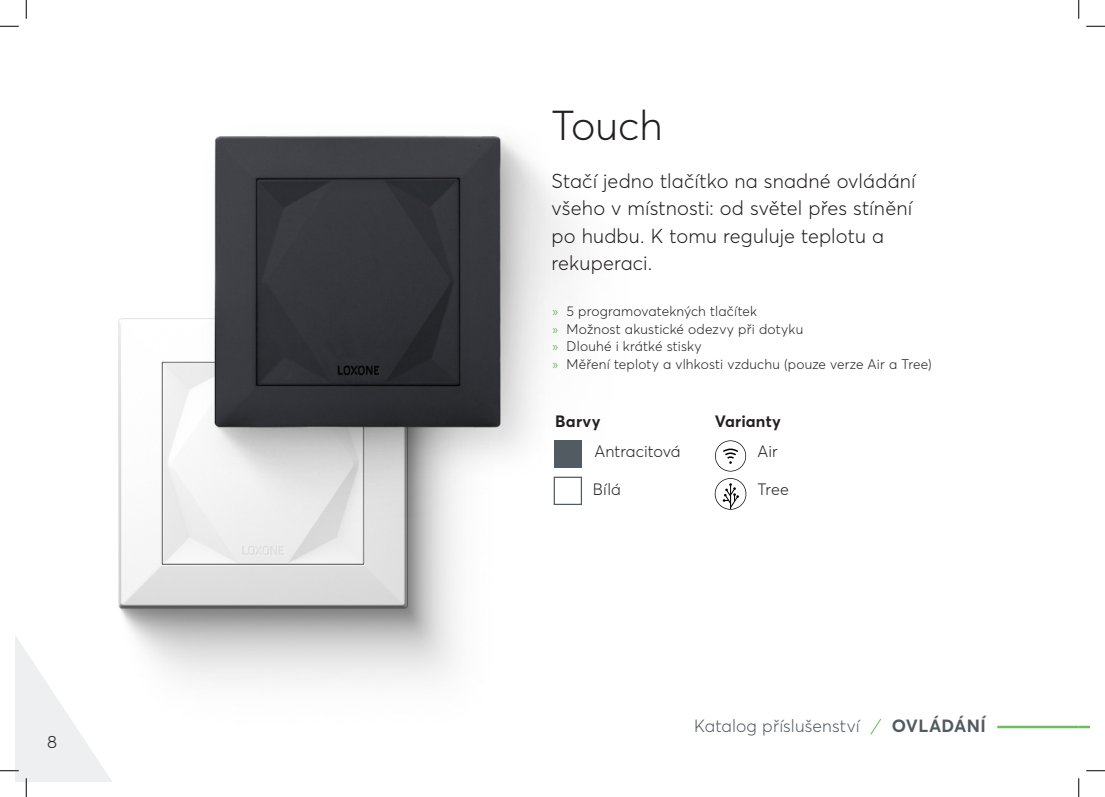
<style>
.page{position:relative;width:1105px;height:797px;background:#fff}
.page>*{position:absolute;margin:0;border:0;box-sizing:border-box;transform-origin:0 0}
.t1{font:300 41.25px "Averta";color:#231f20}
.t2{font:300 20px/27.2px "Averta";letter-spacing:.005em;color:#231f20}
.t3{font:300 17.5px "Averta";letter-spacing:.005em;color:#525a62}
.t4{font:700 17.5px "Averta";letter-spacing:.02em;color:#525a62}
.t5{font:300 17.5px "Averta";color:#231f20}
.t6{font:300 16.25px "Averta";color:#231f20}
.t7{font:700 16.25px "Averta";letter-spacing:.01em;color:#231f20}
.t8{font:300 13.75px/17.5px "Averta";letter-spacing:.01em;color:#231f20}
.s1{font-family:"Myriad Pro";font-weight:400;color:#6dbf5d}
</style>
<div class="page">
<svg style="left:1079px;top:725px;width:10px;height:3px"></svg>
<hr style="left:997px;top:725px;width:82px;height:3px;background:#6dbf5d">
<svg style="left:870px;top:719px;width:12px;height:16px"></svg>
<img style="left:118px;top:318px;width:338px;height:363px">
<img style="left:202px;top:135px;width:380px;height:390px">
<svg style="left:715px;top:440px;width:31px;height:31px"></svg>
<svg style="left:715px;top:478px;width:31px;height:31px"></svg>
<div style="left:555px;top:440px;width:27px;height:27px;background:#525a62"></div>
<div style="left:554px;top:476px;width:28px;height:29px;border:1px solid #525a62"></div>
<svg style="left:0;top:25px;width:19px;height:2px"></svg>
<svg style="left:1086px;top:25px;width:19px;height:2px"></svg>
<svg style="left:1086px;top:770px;width:19px;height:1px"></svg>
<svg style="left:25px;top:0;width:2px;height:19px"></svg>
<svg style="left:0;top:635px;width:112px;height:162px"></svg>
<svg style="left:1078px;top:0;width:1px;height:19px"></svg>
<svg style="left:1078px;top:778px;width:1px;height:19px"></svg>
<p class="t5" style="left:47px;top:731px;width:12px">8</p>
<h1 class="t1" style="left:552px;top:101px;width:113px">Touch</h1>
<h2 class="t2" style="left:552px;top:167px;width:366px">Stačí jedno tlačítko na snadné ovládání všeho v místnosti: od světel přes stínění po hudbu. K tomu reguluje teplotu a rekuperaci.</h2>
<p class="t8" style="left:552px;top:302px;width:381px"><span class="s1">»</span> 5 programovatekných tlačítek<br><span class="s1">»</span> Možnost akustické odezvy při dotyku<br><span class="s1">»</span> Dlouhé i krátké stisky<br><span class="s1">»</span> Měření teploty a vlhkosti vzduchu (pouze verze Air a Tree)</p>
<p class="t7" style="left:555px;top:411px;width:47px">Barvy</p>
<p class="t6" style="left:594px;top:442px;width:88px">Antracitová</p>
<p class="t6" style="left:593px;top:479px;width:30px">Bílá</p>
<p class="t7" style="left:715px;top:411px;width:68px">Varianty</p>
<p class="t6" style="left:757px;top:442px;width:22px">Air</p>
<p class="t6" style="left:757px;top:479px;width:33px">Tree</p>
<p class="t3" style="left:694px;top:715px;width:167px">Katalog příslušenství</p>
<p class="t4" style="left:892px;top:715px;width:95px">OVLÁDÁNÍ</p>
</div>
